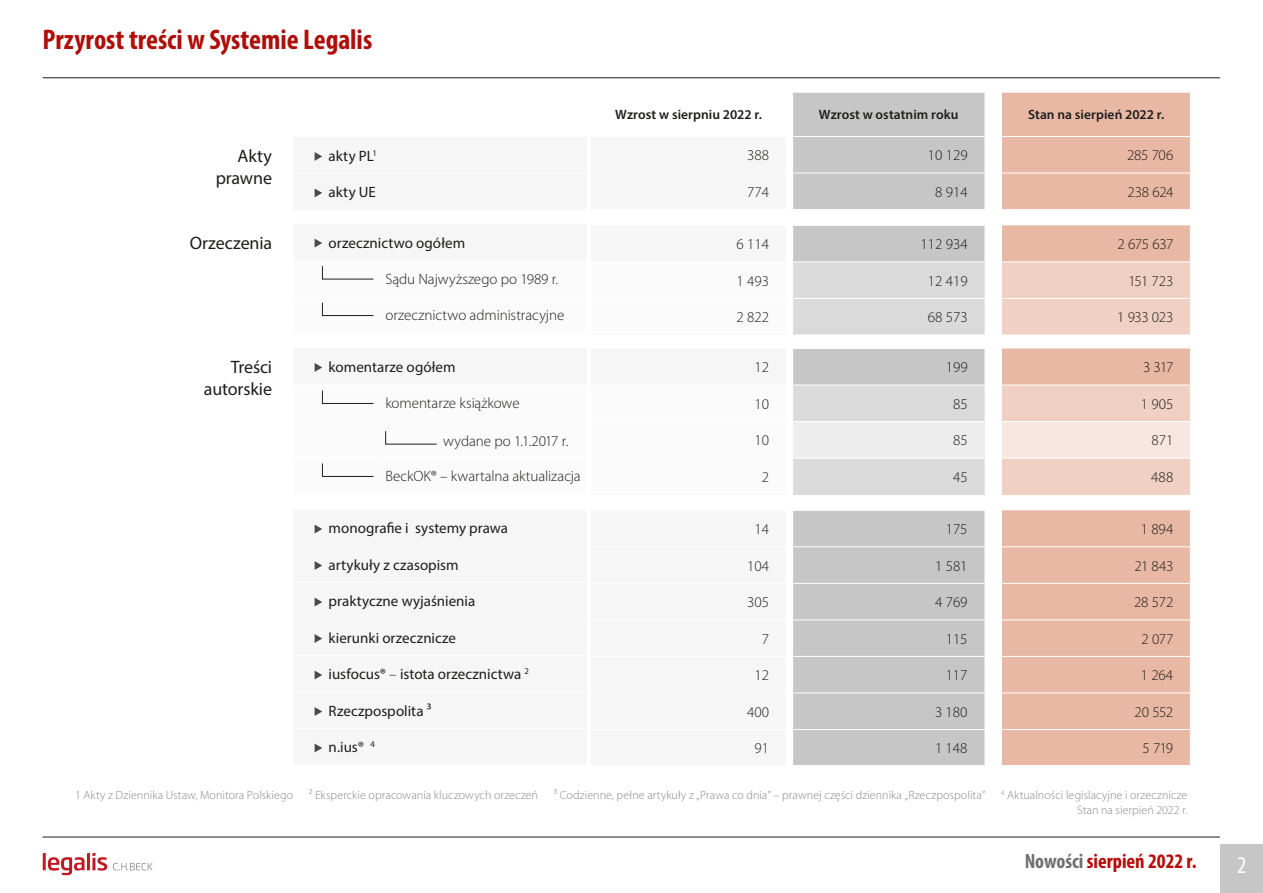
<style>
.page{position:relative;width:1263px;height:893px;background:#fff}
.page>*{position:absolute;margin:0;border:0;box-sizing:border-box;transform-origin:0 0}
.t1{font:700 condensed 28.5px "Myriad Pro";color:#ae0f0a}
.t2{font:condensed 24px "Myriad Pro";color:#fff}
.t3{font:700 condensed 20.7px "Myriad Pro";color:#b50e0b}
.t4{font:18px/21.6px "Myriad Pro";letter-spacing:-.005em;color:#1d1d1b;text-align:right}
.t5{font:300 15px "Myriad Pro";color:#1d1d1b}
.t6{font:15px "Myriad Pro";color:#1d1d1b}
.t7{font:600 13.5px "Myriad Pro";letter-spacing:.005em;color:#1d1d1b}
.t8{font:300 12px/15px "Myriad Pro";letter-spacing:.005em;color:#878787;text-align:right}
.s1{font-weight:300}
.s2{color:#706f6f}
</style>
<div class="page">
<hr style="left:43px;top:837px;width:1177px;height:1px;background:#1d1d1b">
<hr style="left:43px;top:78px;width:1177px;height:1px;background:#1d1d1b">
<div style="left:1220px;top:845px;width:43px;height:48px;background:#c6c6c6"></div>
<svg style="left:43px;top:853px;width:64px;height:22px"></svg>
<svg style="left:113px;top:863px;width:40px;height:7px"></svg>
<svg style="left:793px;top:92px;width:397px;height:673px;background:#e0cdc6"></svg>
<svg style="left:315px;top:152px;width:7px;height:9px"></svg>
<svg style="left:315px;top:188px;width:7px;height:9px"></svg>
<svg style="left:315px;top:239px;width:7px;height:8px"></svg>
<svg style="left:322px;top:266px;width:52px;height:13px"></svg>
<svg style="left:322px;top:302px;width:52px;height:14px"></svg>
<svg style="left:315px;top:363px;width:7px;height:9px"></svg>
<svg style="left:322px;top:390px;width:52px;height:14px"></svg>
<svg style="left:385px;top:431px;width:52px;height:13px"></svg>
<svg style="left:322px;top:463px;width:52px;height:14px"></svg>
<svg style="left:315px;top:525px;width:7px;height:8px"></svg>
<svg style="left:315px;top:561px;width:7px;height:9px"></svg>
<svg style="left:315px;top:598px;width:7px;height:8px"></svg>
<svg style="left:315px;top:634px;width:7px;height:9px"></svg>
<svg style="left:315px;top:671px;width:7px;height:8px"></svg>
<svg style="left:315px;top:707px;width:7px;height:9px"></svg>
<svg style="left:315px;top:744px;width:7px;height:8px"></svg>
<h1 class="t1" style="left:43px;top:22px;width:331px">Przyrost treści w Systemie Legalis</h1>
<p class="t7" style="left:615px;top:106px;width:148px">Wzrost w sierpniu 2022 r.</p>
<p class="t7" style="left:819px;top:106px;width:141px">Wzrost w ostatnim roku</p>
<p class="t7" style="left:1028px;top:106px;width:138px">Stan na sierpień 2022 r.</p>
<p class="t5" style="left:747px;top:146px;width:23px">388</p>
<p class="t5" style="left:928px;top:146px;width:41px">10 129</p>
<p class="t5" style="left:1127px;top:146px;width:48px">285 706</p>
<p class="t5" style="left:747px;top:183px;width:23px">774</p>
<p class="t5" style="left:935px;top:183px;width:34px">8 914</p>
<p class="t5" style="left:1127px;top:183px;width:47px">238 624</p>
<p class="t4" style="left:216px;top:145px;width:58px">Akty prawne</p>
<p class="t6" style="left:329px;top:147px;width:50px">akty PL<sup>1</sup></p>
<p class="t6" style="left:329px;top:183px;width:49px">akty UE</p>
<p class="t4" style="left:190px;top:231px;width:84px">Orzeczenia</p>
<p class="t6" style="left:329px;top:233px;width:138px">orzecznictwo ogółem</p>
<p class="t5" style="left:385px;top:270px;width:174px">Sądu Najwyższego po 1989 r.</p>
<p class="t5" style="left:385px;top:306px;width:180px">orzecznictwo administracyjne</p>
<p class="t4" style="left:204px;top:356px;width:70px">Treści autorskie</p>
<p class="t6" style="left:329px;top:358px;width:129px">komentarze ogółem</p>
<p class="t5" style="left:385px;top:394px;width:136px">komentarze książkowe</p>
<p class="t5" style="left:443px;top:432px;width:127px">wydane po 1.1.2017 r.</p>
<p class="t5" style="left:385px;top:467px;width:197px">BeckOK® – kwartalna aktualizacja</p>
<p class="t6" style="left:329px;top:519px;width:181px">monografie i systemy prawa</p>
<p class="t6" style="left:329px;top:556px;width:132px">artykuły z czasopism</p>
<p class="t6" style="left:329px;top:592px;width:148px">praktyczne wyjaśnienia</p>
<p class="t6" style="left:329px;top:629px;width:129px">kierunki orzecznicze</p>
<p class="t6" style="left:329px;top:665px;width:202px">iusfocus® <span class="s1">–</span> istota orzecznictwa <sup>2</sup></p>
<p class="t6" style="left:329px;top:702px;width:104px">Rzeczpospolita ³</p>
<p class="t6" style="left:329px;top:738px;width:48px">n.ius® <sup>4</sup></p>
<p class="t8" style="left:75px;top:787px;width:220px">1 Akty z Dziennika Ustaw, Monitora Polskiego</p>
<p class="t8" style="left:309px;top:787px;width:231px">² Eksperckie opracowania kluczowych orzeczeń</p>
<p class="t8" style="left:554px;top:787px;width:433px">³ Codzienne, pełne artykuły z „Prawa co dnia” – prawnej części dziennika „Rzeczpospolita”</p>
<p class="t8" style="left:1001px;top:787px;width:188px"><sup>4</sup> Aktualności legislacyjne i orzecznicze<br>Stan na sierpień 2022 r.</p>
<p class="t5" style="left:736px;top:235px;width:34px">6 114</p>
<p class="t5" style="left:920px;top:235px;width:49px">112 934</p>
<p class="t5" style="left:1117px;top:235px;width:57px">2 675 637</p>
<p class="t5" style="left:736px;top:272px;width:34px">1 493</p>
<p class="t5" style="left:928px;top:272px;width:41px">12 419</p>
<p class="t5" style="left:1128px;top:272px;width:46px">151 723</p>
<p class="t5" style="left:736px;top:308px;width:34px">2 822</p>
<p class="t5" style="left:928px;top:308px;width:41px">68 573</p>
<p class="t5" style="left:1117px;top:308px;width:58px">1 933 023</p>
<p class="t5" style="left:754px;top:358px;width:16px">12</p>
<p class="t5" style="left:946px;top:358px;width:23px">199</p>
<p class="t5" style="left:1143px;top:358px;width:32px">3 317</p>
<p class="t5" style="left:754px;top:395px;width:16px">10</p>
<p class="t5" style="left:953px;top:395px;width:16px">85</p>
<p class="t5" style="left:1141px;top:395px;width:34px">1 905</p>
<p class="t5" style="left:754px;top:431px;width:16px">10</p>
<p class="t5" style="left:953px;top:431px;width:16px">85</p>
<p class="t5" style="left:1151px;top:431px;width:23px">871</p>
<p class="t5" style="left:762px;top:468px;width:9px">2</p>
<p class="t5" style="left:953px;top:468px;width:16px">45</p>
<p class="t5" style="left:1151px;top:468px;width:24px">488</p>
<p class="t5" style="left:754px;top:520px;width:16px">14</p>
<p class="t5" style="left:946px;top:520px;width:23px">175</p>
<p class="t5" style="left:1141px;top:520px;width:34px">1 894</p>
<p class="t5" style="left:747px;top:557px;width:23px">104</p>
<p class="t5" style="left:935px;top:557px;width:34px">1 581</p>
<p class="t5" style="left:1134px;top:557px;width:40px">21 843</p>
<p class="t5" style="left:747px;top:593px;width:23px">305</p>
<p class="t5" style="left:935px;top:593px;width:34px">4 769</p>
<p class="t5" style="left:1134px;top:593px;width:41px">28 572</p>
<p class="t5" style="left:762px;top:630px;width:9px">7</p>
<p class="t5" style="left:946px;top:630px;width:23px">115</p>
<p class="t5" style="left:1141px;top:630px;width:33px">2 077</p>
<p class="t5" style="left:754px;top:666px;width:16px">12</p>
<p class="t5" style="left:946px;top:666px;width:23px">117</p>
<p class="t5" style="left:1141px;top:666px;width:34px">1 264</p>
<p class="t5" style="left:747px;top:703px;width:23px">400</p>
<p class="t5" style="left:935px;top:703px;width:34px">3 180</p>
<p class="t5" style="left:1135px;top:703px;width:40px">20 552</p>
<p class="t5" style="left:754px;top:739px;width:16px">91</p>
<p class="t5" style="left:935px;top:739px;width:34px">1 148</p>
<p class="t5" style="left:1142px;top:739px;width:32px">5 719</p>
<h3 class="t3" style="left:1025px;top:848px;width:173px"><span class="s2">Nowości</span> sierpień 2022 r.</h3>
<h2 class="t2" style="left:1237px;top:851px;width:11px">2</h2>
</div>
